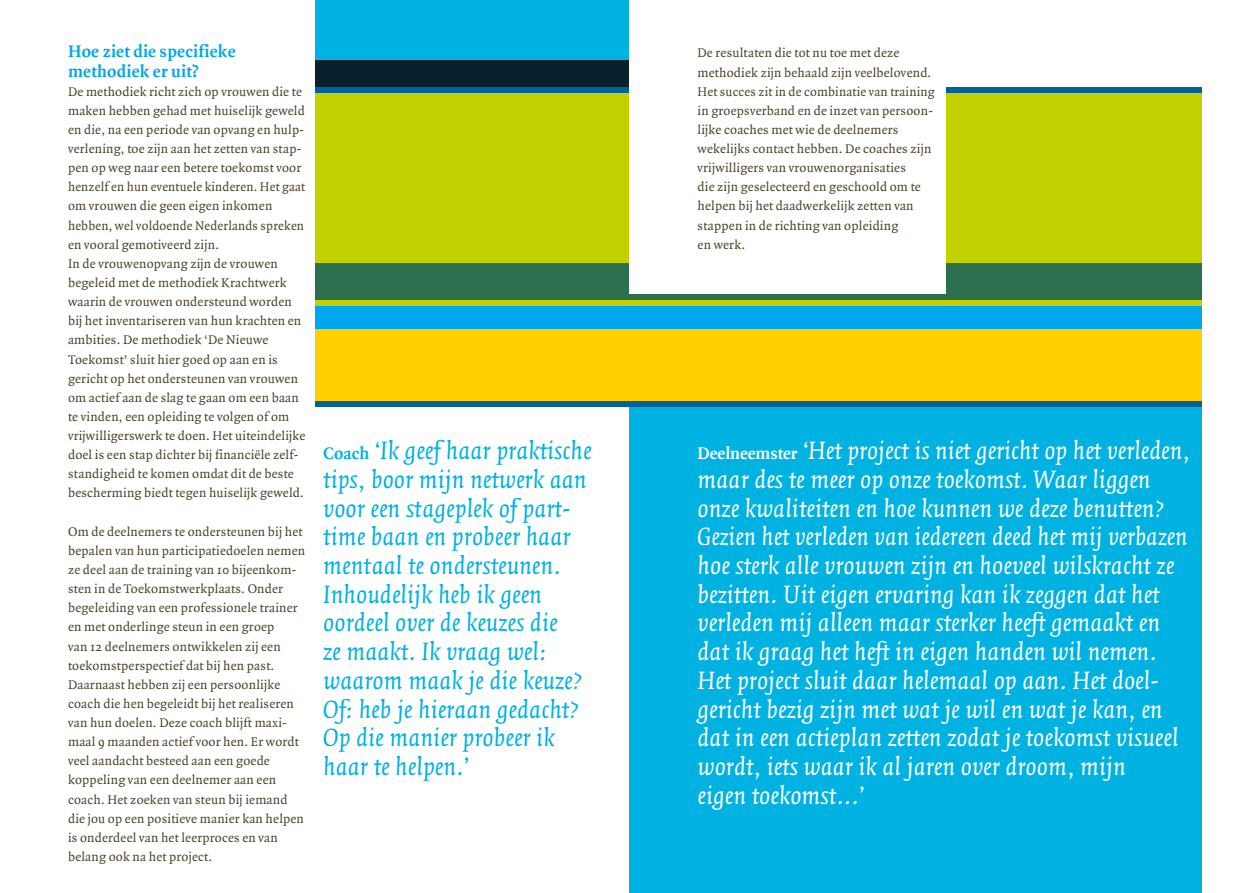
<style>
.page{position:relative;width:1259px;height:893px;background:#fff}
.page>*{position:absolute;margin:0;border:0;box-sizing:border-box;transform-origin:0 0}
.t1{font:italic 27px/28.7px "Quadraat";color:#fff}
.t2{font:italic 27px/28.7px "Quadraat";color:#00b2e2}
.t3{font:700 18px/19.2px "Quadraat";letter-spacing:.015em;color:#00a6eb}
.t4{font:13.5px/19.2px "Quadraat";letter-spacing:.015em;color:#4d4129}
.s1{font-weight:700;font-style:normal;font-size:18px}
</style>
<div class="page">
<div style="left:629px;top:402px;width:572px;height:491px;background:#00b2e2"></div>
<div style="left:315px;top:262px;width:886px;height:38px;background:#2d704f"></div>
<div style="left:315px;top:329px;width:886px;height:73px;background:#fed000"></div>
<div style="left:315px;top:300px;width:886px;height:29px;background:#00a6eb"></div>
<div style="left:315px;top:300px;width:886px;height:5px;background:#c3d100"></div>
<div style="left:315px;top:93px;width:886px;height:169px;background:#c3d100"></div>
<div style="left:315px;top:0;width:314px;height:68px;background:#00b2e2"></div>
<div style="left:315px;top:402px;width:886px;height:5px;background:#006296"></div>
<div style="left:315px;top:60px;width:314px;height:28px;background:#09202d"></div>
<div style="left:315px;top:88px;width:886px;height:5px;background:#006296"></div>
<div style="left:629px;top:0;width:317px;height:294px;background:#fff"></div>
<h2 class="t3" style="left:68px;top:43px;width:169px">Hoe ziet die specifieke methodiek er uit?</h2>
<p class="t4" style="left:68px;top:82px;width:239px">De methodiek richt zich op vrouwen die te maken hebben gehad met huiselijk geweld en die, na een periode van opvang en hulp&shy;verlening, toe zijn aan het zetten van stap&shy;pen op weg naar een betere toekomst voor henzelf en hun eventuele kinderen. Het gaat om vrouwen die geen eigen inkomen hebben, wel voldoende Nederlands spreken en vooral gemotiveerd zijn.<br>In de vrouwenopvang zijn de vrouwen begeleid met de methodiek Krachtwerk waarin de vrouwen ondersteund worden bij het inventariseren van hun krachten en ambities. De methodiek ‘De Nieuwe Toekomst’ sluit hier goed op aan en is gericht op het ondersteunen van vrouwen om actief aan de slag te gaan om een baan te vinden, een opleiding te volgen of om vrijwilligerswerk te doen. Het uiteindelijke doel is een stap dichter bij financiële zelf&shy;standigheid te komen omdat dit de beste bescherming biedt tegen huiselijk geweld.</p>
<p class="t4" style="left:68px;top:522px;width:239px">Om de deelnemers te ondersteunen bij het bepalen van hun participatiedoelen nemen ze deel aan de training van 10 bijeenkom&shy;sten in de Toekomstwerkplaats. Onder begeleiding van een professionele trainer en met onderlinge steun in een groep<br>van 12 deelnemers ontwikkelen zij een toekomstperspectief dat bij hen past.<br>Daarnaast hebben zij een persoonlijke coach die hen begeleidt bij het realiseren van hun doelen. Deze coach blijft maxi&shy;maal 9 maanden actief voor hen. Er wordt veel aandacht besteed aan een goede koppeling van een deelnemer aan een coach. Het zoeken van steun bij iemand die jou op een positieve manier kan helpen is onderdeel van het leerproces en van belang ook na het project.</p>
<p class="t4" style="left:697px;top:44px;width:239px">De resultaten die tot nu toe met deze methodiek zijn behaald zijn veelbelovend.<br>Het succes zit in de combinatie van training in groepsverband en de inzet van persoon&shy;lijke coaches met wie de deelnemers wekelijks contact hebben. De coaches zijn vrijwilligers van vrouwenorganisaties<br>die zijn geselecteerd en geschoold om te helpen bij het daadwerkelijk zetten van stappen in de richting van opleiding<br>en werk.</p>
<p class="t2" style="left:323px;top:437px;width:270px"><span class="s1">Coach</span> ‘Ik geef haar praktische tips, boor mijn netwerk aan voor een stageplek of part&shy;time baan en probeer haar mentaal te ondersteunen.<br>Inhoudelijk heb ik geen oordeel over de keuzes die<br>ze maakt. Ik vraag wel: waarom maak je die keuze?<br>Of: heb je hieraan gedacht?<br>Op die manier probeer ik haar te helpen.’</p>
<p class="t1" style="left:697px;top:437px;width:494px"><span class="s1">Deelneemster</span> ‘Het project is niet gericht op het verleden, maar des te meer op onze toekomst. Waar liggen onze kwaliteiten en hoe kunnen we deze benutten?<br>Gezien het verleden van iedereen deed het mij verbazen hoe sterk alle vrouwen zijn en hoeveel wilskracht ze bezitten. Uit eigen ervaring kan ik zeggen dat het verleden mij alleen maar sterker heeft gemaakt en dat ik graag het heft in eigen handen wil nemen.<br>Het project sluit daar helemaal op aan. Het doel&shy;gericht bezig zijn met wat je wil en wat je kan, en dat in een actieplan zetten zodat je toekomst visueel wordt, iets waar ik al jaren over droom, mijn<br>eigen toekomst...’</p>
</div>
